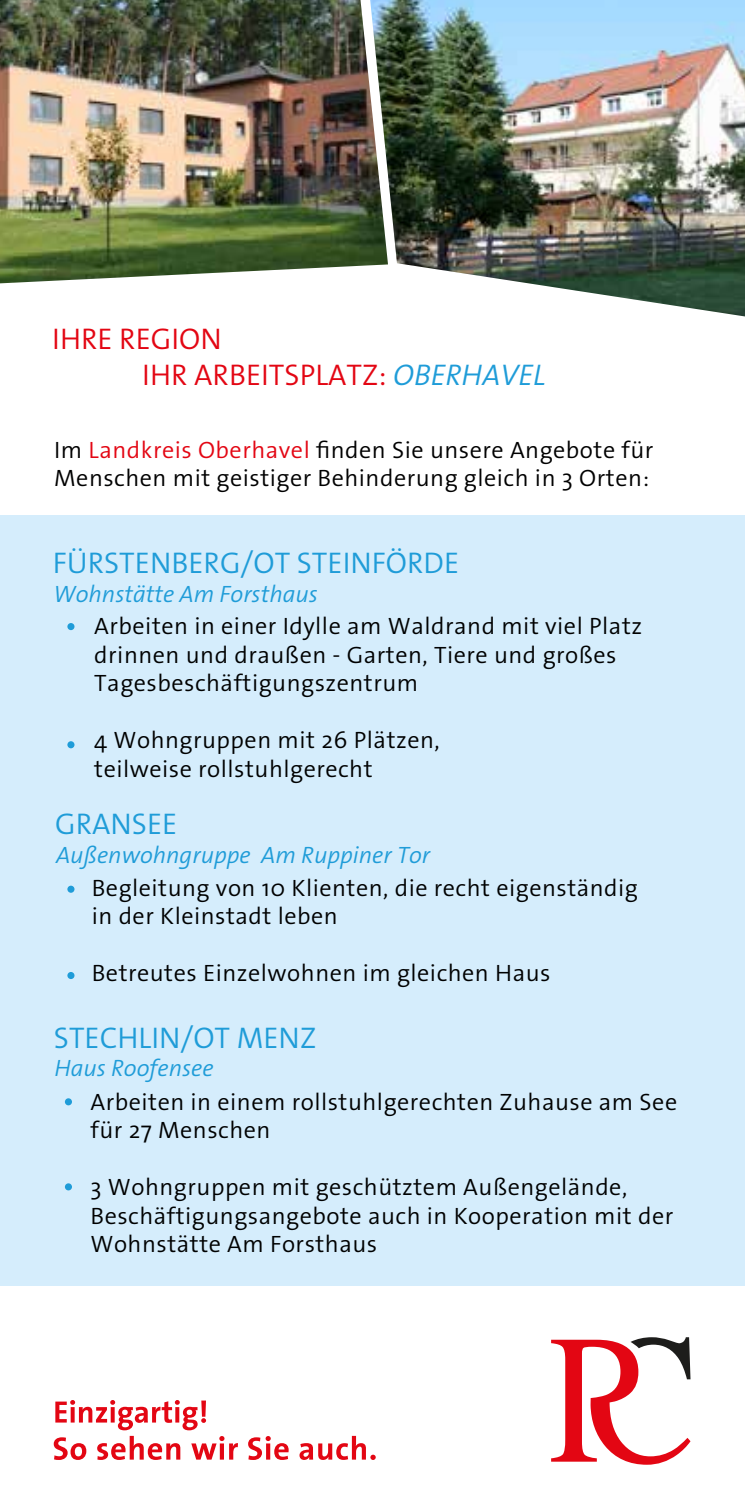
<style>
.page{position:relative;width:745px;height:1489px;background:#fff}
.page>*{position:absolute;margin:0;border:0;box-sizing:border-box;transform-origin:0 0}
.t1{font:300 30px "The Sans Os F";color:#1f9cd8}
.t2{font:300 30px/36px "The Sans Os F";color:#e30613}
.t3{font:300 23.75px/28.5px "The Sans Os F";letter-spacing:.02em;color:#000101}
.t4{font:italic 300 23.75px "The Sans Os F";color:#1f9cd8}
.s1{font-style:italic;color:#1f9cd8}
.s2{color:#e30613}
</style>
<div class="page">
<div style="left:0;top:515px;width:744px;height:771px;background:#d5edfc"></div>
<svg style="left:551px;top:1337px;width:139px;height:127px"></svg>
<svg style="left:54px;top:1400px;width:184px;height:59px"></svg>
<svg style="left:248px;top:1436px;width:40px;height:23px"></svg>
<svg style="left:299px;top:1435px;width:76px;height:24px"></svg>
<div style="left:67px;top:623px;width:7px;height:7px;background:#1f9cd8;border-radius:50%"></div>
<div style="left:67px;top:741px;width:7px;height:7px;background:#1f9cd8;border-radius:50%"></div>
<div style="left:67px;top:885px;width:7px;height:7px;background:#1f9cd8;border-radius:50%"></div>
<svg style="left:67px;top:971px;width:7px;height:8px"></svg>
<div style="left:65px;top:1098px;width:7px;height:7px;background:#1f9cd8;border-radius:50%"></div>
<div style="left:65px;top:1183px;width:7px;height:7px;background:#1f9cd8;border-radius:50%"></div>
<img style="left:388px;top:0;width:356px;height:316px">
<img style="left:0;top:0;width:388px;height:283px">
<p class="t2" style="left:142px;top:321px;width:404px;text-indent:-90px">IHRE REGION<br>IHR ARBEITSPLATZ: <span class="s1">OBERHAVEL</span></p>
<p class="t3" style="left:54px;top:435px;width:600px">Im <span class="s2">Landkreis Oberhavel</span> finden Sie unsere Angebote für<br>Menschen mit geistiger Behinderung gleich in 3 Orten:</p>
<p class="t1" style="left:53px;top:543px;width:408px">FÜRSTENBERG/OT STEINFÖRDE</p>
<p class="t3" style="left:94px;top:612px;width:549px">Arbeiten in einer Idylle am Waldrand mit viel Platz drinnen und draußen - Garten, Tiere und großes<br>Tagesbeschäftigungszentrum</p>
<p class="t3" style="left:94px;top:726px;width:347px">4 Wohngruppen mit 26 Plätzen, teilweise rollstuhlgerecht</p>
<p class="t1" style="left:55px;top:804px;width:124px">GRANSEE</p>
<p class="t4" style="left:53px;top:578px;width:266px">Wohnstätte Am Forsthaus</p>
<p class="t4" style="left:56px;top:839px;width:375px">Außenwohngruppe Am Ruppiner Tor</p>
<p class="t3" style="left:92px;top:873px;width:547px">Begleitung von 10 Klienten, die recht eigenständig in der Kleinstadt leben</p>
<p class="t3" style="left:92px;top:959px;width:460px">Betreutes Einzelwohnen im gleichen Haus</p>
<p class="t1" style="left:54px;top:1018px;width:263px">STECHLIN/OT MENZ</p>
<p class="t3" style="left:90px;top:1087px;width:588px">Arbeiten in einem rollstuhlgerechten Zuhause am See für 27 Menschen</p>
<p class="t3" style="left:90px;top:1172px;width:584px">3 Wohngruppen mit geschütztem Außengelände,<br>Beschäftigungsangebote auch in Kooperation mit der<br>Wohnstätte Am Forsthaus</p>
<p class="t4" style="left:54px;top:1052px;width:161px">Haus Roofensee</p>
</div>
